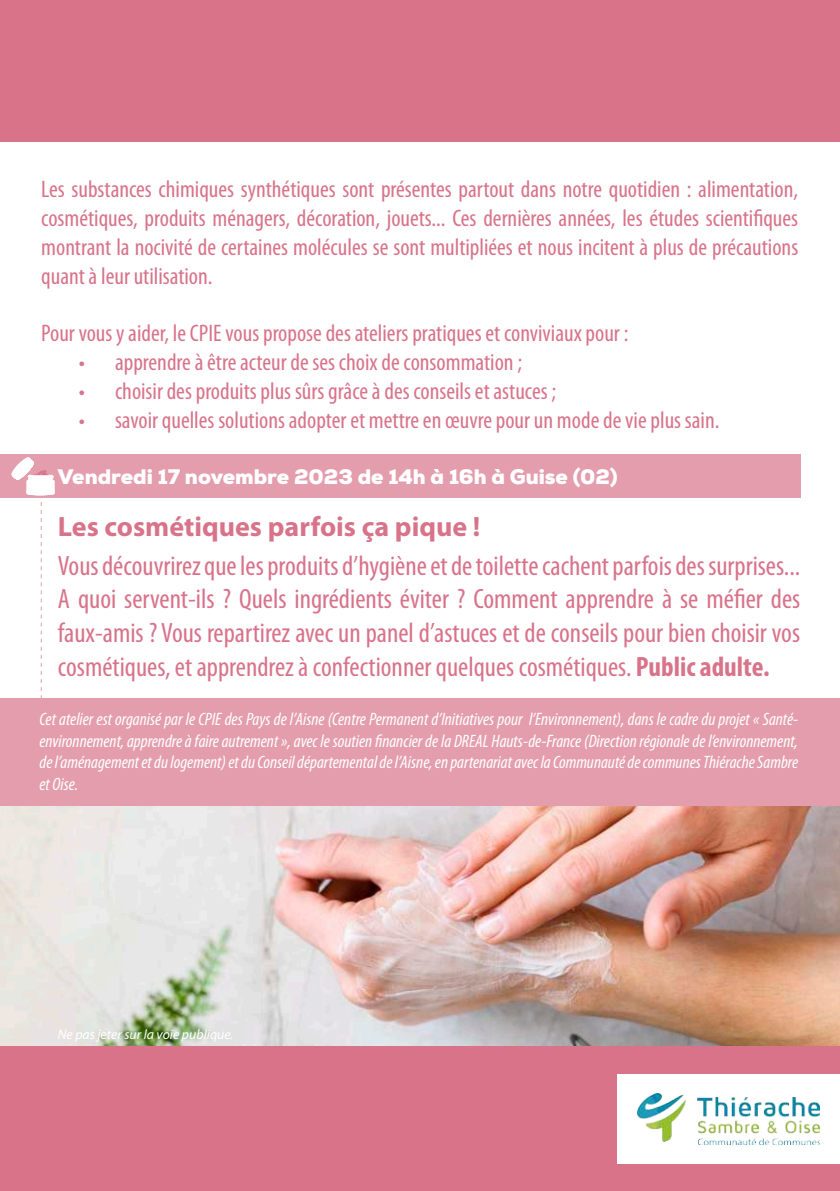
<style>
.page{position:relative;width:840px;height:1191px;background:#fff}
.page>*{position:absolute;margin:0;border:0;box-sizing:border-box;transform-origin:0 0}
.t1{font:condensed 28px/33.6px "Myriad Pro";color:#d8738a;text-align:justify}
.t2{font:700 28px "Myriad Pro";color:#d8738a}
.t3{font:condensed 24px/28.8px "Myriad Pro";color:#d8738a;text-align:justify}
.t4{font:900 21px "Nexa";color:#fff}
.t5{font:italic condensed 18px/21.6px "Myriad Pro";color:#fff;text-align:justify}
.t6{font:italic 13.8px "Myriad Pro";color:#fff}
.s1{font-weight:700}
</style>
<div class="page">
<img style="left:0;top:805px;width:839px;height:241px">
<div style="left:0;top:0;width:839px;height:142px;background:#d8738a"></div>
<div style="left:0;top:1046px;width:839px;height:145px;background:#d8738a"></div>
<div style="left:0;top:698px;width:839px;height:107px;background:#e49dad"></div>
<div style="left:0;top:454px;width:799px;height:44px;background:#e49dad"></div>
<svg style="left:10px;top:457px;width:45px;height:580px"></svg>
<div style="left:617px;top:1074px;width:222px;height:89px;background:#fff"></div>
<img style="left:637px;top:1093px;width:182px;height:51px">
<p class="t3" style="left:41px;top:175px;width:758px">Les substances chimiques synthétiques sont présentes partout dans notre quotidien : alimentation, cosmétiques, produits ménagers, décoration, jouets... Ces dernières années, les études scientifiques montrant la nocivité de certaines molécules se sont multipliées et nous incitent à plus de précautions quant à leur utilisation.</p>
<p class="t3" style="left:41px;top:319px;width:588px">Pour vous y aider, le CPIE vous propose des ateliers pratiques et conviviaux pour :</p>
<p class="t3" style="left:79px;top:347px;width:444px">• apprendre à être acteur de ses choix de consommation ;</p>
<p class="t3" style="left:79px;top:376px;width:478px">• choisir des produits plus sûrs grâce à des conseils et astuces ;</p>
<p class="t3" style="left:79px;top:405px;width:641px">• savoir quelles solutions adopter et mettre en œuvre pour un mode de vie plus sain.</p>
<p class="t4" style="left:58px;top:463px;width:561px">Vendredi 17 novembre 2023 de 14h à 16h à Guise (02)</p>
<p class="t2" style="left:58px;top:508px;width:424px">Les cosmétiques parfois ça pique !</p>
<p class="t1" style="left:58px;top:548px;width:743px">Vous découvrirez que les produits d’hygiène et de toilette cachent parfois des surprises...<br>A quoi servent-ils ? Quels ingrédients éviter ? Comment apprendre à se méfier des faux-amis ? Vous repartirez avec un panel d’astuces et de conseils pour bien choisir vos cosmétiques, et apprendrez à confectionner quelques cosmétiques. <span class="s1">Public adulte.</span></p>
<p class="t5" style="left:40px;top:708px;width:759px">Cet atelier est organisé par le CPIE des Pays de l’Aisne (Centre Permanent d’Initiatives pour l’Environnement), dans le cadre du projet « Santé&shy;environnement, apprendre à faire autrement », avec le soutien financier de la DREAL Hauts-de-France (Direction régionale de l’environnement, de l’aménagement et du logement) et du Conseil départemental de l’Aisne, en partenariat avec la Communauté de communes Thiérache Sambre et Oise.</p>
<p class="t6" style="left:58px;top:1026px;width:177px">Ne pas jeter sur la voie publique.</p>
</div>
